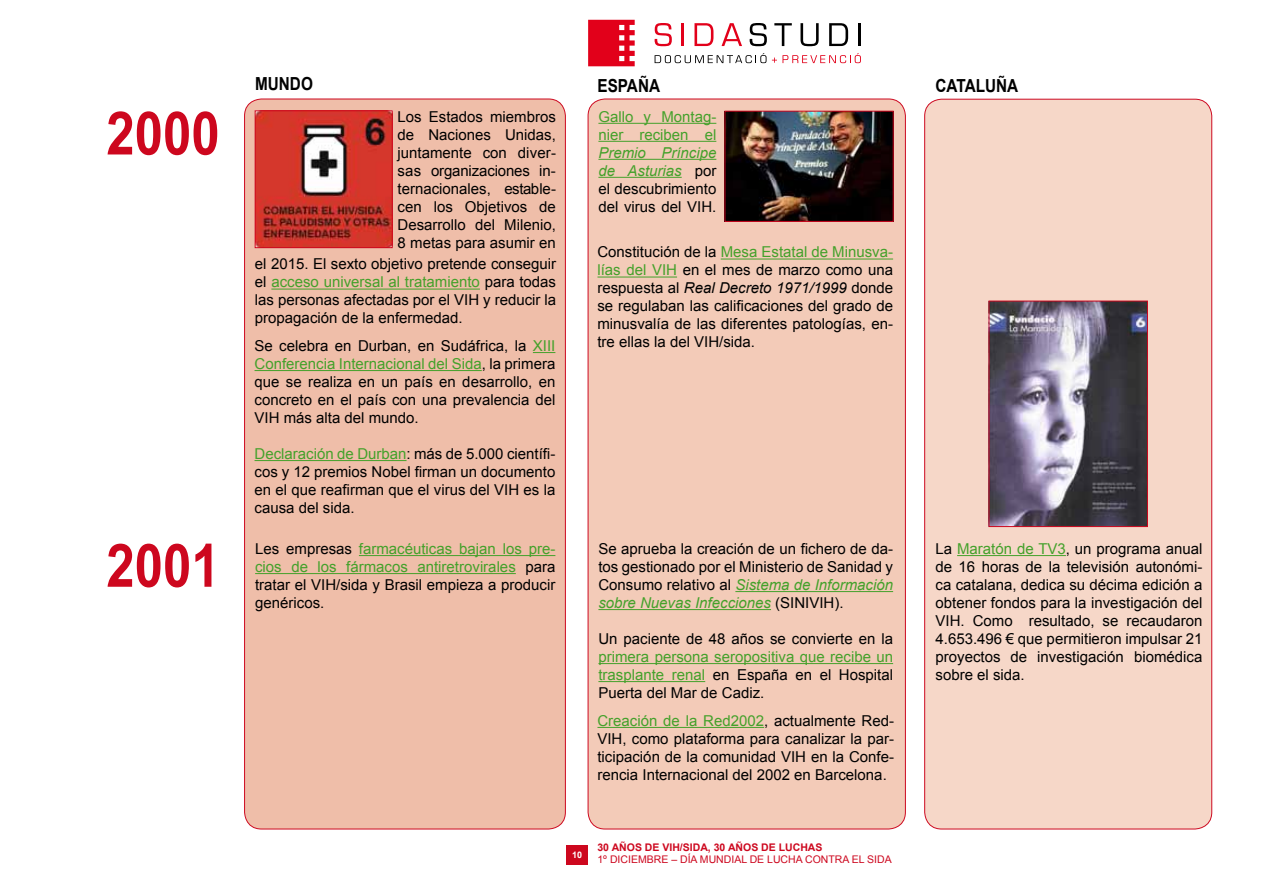
<style>
.page{position:relative;width:1263px;height:893px;background:#fff}
.page>*{position:absolute;margin:0;border:0;box-sizing:border-box;transform-origin:0 0}
.t1{font:700 60px "Arial";color:#cd071e;scale:.85 1}
.t2{font:700 18px "Arial";color:#000;scale:.85 1}
.t3{font:15px/18px "Arial";color:#000;text-align:justify}
.t4{font:15px/18px "Arial";color:#44a12b}
.t5{font:10.5px "Arial";color:#cd071e}
.t6{font:700 10.5px "Arial";color:#cd071e}
.t7{font:700 9px "Arial";color:#fff}
.s1{color:#44a12b}
.s2{font-style:italic;color:#44a12b}
.s3{font-style:italic}
.s4{color:#000}
</style>
<div class="page">
<div style="left:588px;top:99px;width:317px;height:730px;background:#f3cbb8;border-radius:17px"></div>
<div style="left:245px;top:99px;width:320px;height:730px;background:#efbea8;border-radius:17px"></div>
<div style="left:925px;top:99px;width:287px;height:730px;background:#f6d7c8;border-radius:17px"></div>
<div style="left:567px;top:845px;width:21px;height:20px;background:#cd071e"></div>
<svg style="left:588px;top:20px;width:47px;height:46px;background:#e51b32"></svg>
<svg style="left:654px;top:23px;width:18px;height:23px"></svg>
<hr style="left:681px;top:23px;width:3px;height:23px;background:#e2001a">
<svg style="left:694px;top:23px;width:19px;height:23px"></svg>
<svg style="left:721px;top:23px;width:21px;height:23px"></svg>
<svg style="left:749px;top:23px;width:18px;height:23px"></svg>
<svg style="left:774px;top:23px;width:18px;height:23px"></svg>
<svg style="left:800px;top:23px;width:19px;height:23px"></svg>
<svg style="left:829px;top:23px;width:19px;height:23px"></svg>
<hr style="left:858px;top:23px;width:3px;height:23px;background:#000">
<svg style="left:655px;top:53px;width:111px;height:10px"></svg>
<svg style="left:772px;top:53px;width:89px;height:10px"></svg>
<svg style="left:533px;top:352px;width:22px;height:1px"></svg>
<hr style="left:255px;top:370px;width:227px;height:1px;background:#44a12b">
<hr style="left:255px;top:460px;width:151px;height:1px;background:#44a12b">
<hr style="left:598px;top:123px;width:118px;height:1px;background:#44a12b">
<hr style="left:598px;top:141px;width:118px;height:1px;background:#44a12b">
<hr style="left:598px;top:159px;width:118px;height:1px;background:#44a12b">
<hr style="left:598px;top:177px;width:84px;height:1px;background:#44a12b">
<img style="left:257px;top:112px;width:134px;height:134px">
<div style="left:255px;top:110px;width:138px;height:138px;border:1px solid #cd071e"></div>
<hr style="left:271px;top:289px;width:209px;height:1px;background:#44a12b">
<img style="left:726px;top:113px;width:165px;height:107px">
<div style="left:724px;top:111px;width:169px;height:111px;border:1px solid #cd071e"></div>
<hr style="left:721px;top:259px;width:172px;height:1px;background:#44a12b">
<hr style="left:597px;top:277px;width:80px;height:1px;background:#44a12b">
<hr style="left:359px;top:555px;width:196px;height:1px;background:#44a12b">
<hr style="left:255px;top:573px;width:261px;height:1px;background:#44a12b">
<hr style="left:735px;top:591px;width:158px;height:1px;background:#44a12b">
<hr style="left:598px;top:609px;width:173px;height:1px;background:#44a12b">
<hr style="left:598px;top:663px;width:295px;height:1px;background:#44a12b">
<hr style="left:598px;top:681px;width:107px;height:1px;background:#44a12b">
<hr style="left:957px;top:555px;width:109px;height:1px;background:#44a12b">
<img style="left:990px;top:303px;width:156px;height:222px">
<div style="left:988px;top:301px;width:160px;height:226px;border:1px solid #cd071e"></div>
<hr style="left:597px;top:727px;width:167px;height:1px;background:#44a12b">
<p class="t2" style="left:255px;top:71px;width:69px">MUNDO</p>
<p class="t2" style="left:597px;top:74px;width:75px">ESPAÑA</p>
<p class="t2" style="left:935px;top:74px;width:99px">CATALUÑA</p>
<h1 class="t1" style="left:106px;top:94px;width:135px">2000</h1>
<p class="t3" style="left:398px;top:108px;width:160px">Los Estados miembros de Naciones Unidas, juntamente con diver&shy;sas organizaciones in&shy;ternacionales, estable&shy;cen los Objetivos de Desarrollo del Milenio, 8 metas para asumir en</p>
<p class="t3" style="left:255px;top:255px;width:303px">el 2015. El sexto objetivo pretende conseguir el <span class="s1">acceso universal al tratamiento</span> para todas las personas afectadas por el VIH y reducir la propagación de la enfermedad.</p>
<p class="t3" style="left:255px;top:337px;width:302px">Se celebra en Durban, en Sudáfrica, la <span class="s1">XIII Conferencia Internacional del Sida</span>, la primera que se realiza en un país en desarrollo, en concreto en el país con una prevalencia del VIH más alta del mundo.</p>
<p class="t3" style="left:255px;top:445px;width:302px"><span class="s1">Declaración de Durban</span>: más de 5.000 científi&shy;cos y 12 premios Nobel firman un documento en el que reafirman que el virus del VIH es la causa del sida.</p>
<p class="t4" style="left:598px;top:108px;width:119px">Gallo y Montag&shy;nier reciben el</p>
<p class="t3" style="left:598px;top:144px;width:119px"><span class="s2">Premio Príncipe de Asturias</span> por el descubrimiento del virus del VIH.</p>
<p class="t3" style="left:597px;top:243px;width:297px">Constitución de la <span class="s1">Mesa Estatal de Minusva&shy;lías del VIH</span> en el mes de marzo como una respuesta al <span class="s3">Real Decreto 1971/1999</span> donde se regulaban las calificaciones del grado de minusvalía de las diferentes patologías, en&shy;tre ellas la del VIH/sida.</p>
<h1 class="t1" style="left:106px;top:526px;width:135px">2001</h1>
<p class="t3" style="left:255px;top:540px;width:302px">Les empresas <span class="s1">farmacéuticas bajan los pre&shy;cios de los fármacos antiretrovirales</span> para tratar el VIH/sida y Brasil empieza a producir genéricos.</p>
<p class="t3" style="left:598px;top:540px;width:296px">Se aprueba la creación de un fichero de da&shy;tos gestionado por el Ministerio de Sanidad y Consumo relativo al <span class="s2">Sistema de Información sobre Nuevas Infecciones</span> (SINIVIH).</p>
<p class="t3" style="left:598px;top:630px;width:296px">Un paciente de 48 años se convierte en la</p>
<p class="t4" style="left:598px;top:648px;width:296px;text-align:justify">primera persona seropositiva que recibe un trasplante renal <span class="s4">en España en el Hospital Puerta del Mar de Cadiz.</span></p>
<p class="t3" style="left:597px;top:712px;width:298px"><span class="s1">Creación de la Red2002</span>, actualmente Red-VIH, como plataforma para canalizar la par&shy;ticipación de la comunidad VIH en la Confe&shy;rencia Internacional del 2002 en Barcelona.</p>
<p class="t7" style="left:572px;top:849px;width:12px">10</p>
<p class="t6" style="left:597px;top:840px;width:227px">30 AÑOS DE VIH/SIDA, 30 AÑOS DE LUCHAS</p>
<p class="t5" style="left:597px;top:853px;width:296px">1º DICIEMBRE – DÍA MUNDIAL DE LUCHA CONTRA EL SIDA</p>
<p class="t3" style="left:935px;top:540px;width:268px">La <span class="s1">Maratón de TV3</span>, un programa anual de 16 horas de la televisión autonómi&shy;ca catalana, dedica su décima edición a obtener fondos para la investigación del VIH. Como resultado, se recaudaron 4.653.496 € que permitieron impulsar 21 proyectos de investigación biomédica sobre el sida.</p>
</div>
